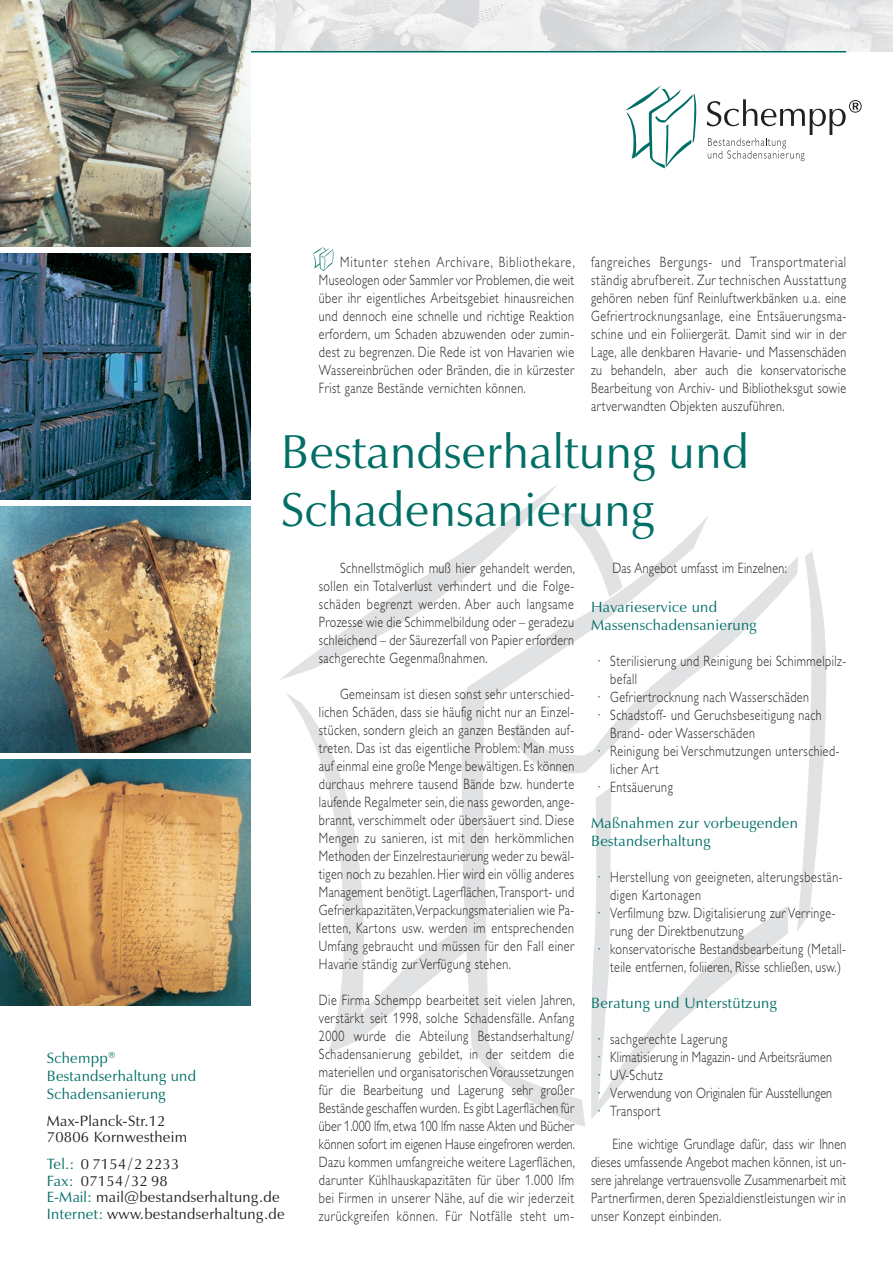
<style>
.page{position:relative;width:893px;height:1263px;background:#fff}
.page>*{position:absolute;margin:0;border:0;box-sizing:border-box;transform-origin:0 0}
.Titel_1{font:48px/57.6px "Zapf Humanist 601 BT";letter-spacing:.01em;color:#016f66}
.Fließtext{font:300 15px/18px "Gill Alt One";letter-spacing:.04em;color:#231f20;text-align:justify;scale:.8 1}
.Auflistung{font:300 15px/18px "Gill Alt One";letter-spacing:.04em;color:#231f20;scale:.8 1}
.Zwischenüberschrift{font:15px/18px "Zapf Humanist 601 BT";letter-spacing:.02em;color:#016f66}
.Zwischenüberschrift-2{font:15px "Zapf Humanist 601 BT";letter-spacing:.02em;color:#231f20}
.Auflistung-2{font:300 15px "Gill Alt One";letter-spacing:.02em;color:#231f20;scale:.8 1}
.Auflistung-3{font:300 15px "Gill Alt One";letter-spacing:.01em;color:#231f20;scale:.8 1}
.s1{color:#016f66}
</style>
<div class="page">
<img style="left:0;top:253px;width:251px;height:247px">
<img style="left:251px;top:0;width:642px;height:51px">
<img style="left:0;top:506px;width:251px;height:247px">
<svg style="left:313px;top:247px;width:20px;height:24px"></svg>
<svg style="left:372px;top:928px;width:89px;height:101px"></svg>
<svg style="left:285px;top:692px;width:87px;height:362px"></svg>
<svg style="left:279px;top:485px;width:278px;height:195px"></svg>
<svg style="left:461px;top:515px;width:124px;height:612px"></svg>
<svg style="left:511px;top:556px;width:286px;height:220px"></svg>
<svg style="left:558px;top:513px;width:230px;height:606px"></svg>
<svg style="left:797px;top:551px;width:29px;height:380px"></svg>
<hr style="left:64px;top:51px;width:782px;height:1px;background:#016f66">
<img style="left:0;top:759px;width:251px;height:247px">
<img style="left:0;top:0;width:251px;height:247px">
<svg style="left:625px;top:85px;width:71px;height:83px"></svg>
<svg style="left:707px;top:99px;width:155px;height:62px"></svg>
<p class="Fließtext" style="left:319px;top:253px;width:321px;text-indent:21px">Mitunter stehen Archivare, Bibliothekare, Museologen oder Sammler vor Problemen, die weit über ihr eigentliches Arbeitsgebiet hinausreichen und dennoch eine schnelle und richtige Reaktion erfordern, um Schaden abzuwenden oder zumin&shy;dest zu begrenzen. Die Rede ist von Havarien wie Wassereinbrüchen oder Bränden, die in kürzester Frist ganze Bestände vernichten können.</p>
<p class="Fließtext" style="left:591px;top:253px;width:320px">fangreiches Bergungs- und Transportmaterial ständig abrufbereit. Zur technischen Ausstattung gehören neben fünf Reinluftwerkbänken u.a. eine Gefriertrocknungsanlage, eine Entsäuerungsma&shy;schine und ein Foliiergerät. Damit sind wir in der Lage, alle denkbaren Havarie- und Massenschäden zu behandeln, aber auch die konservatorische Bearbeitung von Archiv- und Bibliotheksgut sowie artverwandten Objekten auszuführen.</p>
<p class="Titel_1" style="left:281px;top:423px;width:470px">Bestandserhaltung und<br>Schadensanierung</p>
<p class="Fließtext" style="left:612px;top:559px;width:220px">Das Angebot umfasst im Einzelnen:</p>
<p class="Zwischenüberschrift" style="left:591px;top:597px;width:167px">Havarieservice und<br>Massenschadensanierung</p>
<p class="Auflistung" style="left:610px;top:652px;width:297px;text-indent:-13px"><span class="s1">·</span> Sterilisierung und Reinigung bei Schimmelpilz&shy;befall</p>
<p class="Auflistung" style="left:597px;top:688px;width:266px"><span class="s1">·</span> Gefriertrocknung nach Wasserschäden</p>
<p class="Auflistung" style="left:610px;top:706px;width:266px;text-indent:-13px"><span class="s1">·</span> Schadstoff- und Geruchsbeseitigung nach<br>Brand- oder Wasserschäden</p>
<p class="Auflistung" style="left:610px;top:742px;width:288px;text-indent:-13px"><span class="s1">·</span> Reinigung bei Verschmutzungen unterschied&shy;licher Art</p>
<p class="Auflistung" style="left:597px;top:778px;width:96px"><span class="s1">·</span> Entsäuerung</p>
<p class="Zwischenüberschrift" style="left:591px;top:813px;width:208px">Maßnahmen zur vorbeugenden<br>Bestandserhaltung</p>
<p class="Auflistung" style="left:610px;top:868px;width:292px;text-indent:-13px"><span class="s1">·</span> Herstellung von geeigneten, alterungsbestän&shy;digen Kartonagen</p>
<p class="Auflistung" style="left:610px;top:904px;width:283px;text-indent:-13px"><span class="s1">·</span> Verfilmung bzw. Digitalisierung zur Verringe&shy;rung der Direktbenutzung</p>
<p class="Auflistung" style="left:597px;top:940px;width:312px;text-align:center"><span class="s1">·</span> konservatorische Bestandsbearbeitung (Metall&shy;teile entfernen, foliieren, Risse schließen, usw.)</p>
<p class="Zwischenüberschrift" style="left:591px;top:993px;width:187px">Beratung und Unterstützung</p>
<p class="Auflistung" style="left:597px;top:1030px;width:164px"><span class="s1">·</span> sachgerechte Lagerung</p>
<p class="Auflistung-2" style="left:597px;top:1048px;width:294px"><span class="s1">·</span> Klimatisierung in Magazin- und Arbeitsräumen</p>
<p class="Auflistung" style="left:597px;top:1066px;width:83px"><span class="s1">·</span> UV-Schutz</p>
<p class="Auflistung-3" style="left:597px;top:1084px;width:295px"><span class="s1">·</span> Verwendung von Originalen für Ausstellungen</p>
<p class="Auflistung" style="left:597px;top:1102px;width:80px"><span class="s1">·</span> Transport</p>
<p class="Fließtext" style="left:591px;top:1135px;width:320px;text-indent:21px">Eine wichtige Grundlage dafür, dass wir Ihnen dieses umfassende Angebot machen können, ist un&shy;sere jahrelange vertrauensvolle Zusammenarbeit mit Partnerfirmen, deren Spezialdienstleistungen wir in unser Konzept einbinden.</p>
<p class="Fließtext" style="left:319px;top:559px;width:322px;text-indent:21px">Schnellstmöglich muß hier gehandelt werden, sollen ein Totalverlust verhindert und die Folge&shy;schäden begrenzt werden. Aber auch langsame Prozesse wie die Schimmelbildung oder – geradezu schleichend – der Säurezerfall von Papier erfordern sachgerechte Gegenmaßnahmen.</p>
<p class="Fließtext" style="left:319px;top:685px;width:321px;text-indent:21px">Gemeinsam ist diesen sonst sehr unterschied&shy;lichen Schäden, dass sie häufig nicht nur an Einzel&shy;stücken, sondern gleich an ganzen Beständen auf&shy;treten. Das ist das eigentliche Problem: Man muss auf einmal eine große Menge bewältigen. Es können durchaus mehrere tausend Bände bzw. hunderte laufende Regalmeter sein, die nass geworden, ange&shy;brannt, verschimmelt oder übersäuert sind. Diese Mengen zu sanieren, ist mit den herkömmlichen Methoden der Einzelrestaurierung weder zu bewäl&shy;tigen noch zu bezahlen. Hier wird ein völlig anderes Management benötigt. Lagerflächen, Transport- und Gefrierkapazitäten, Verpackungsmaterialien wie Pa&shy;letten, Kartons usw. werden im entsprechenden Umfang gebraucht und müssen für den Fall einer Havarie ständig zur Verfügung stehen.</p>
<p class="Fließtext" style="left:319px;top:991px;width:322px">Die Firma Schempp bearbeitet seit vielen Jahren, verstärkt seit 1998, solche Schadensfälle. Anfang 2000 wurde die Abteilung Bestandserhaltung/ Schadensanierung gebildet, in der seitdem die materiellen und organisatorischen Voraussetzungen für die Bearbeitung und Lagerung sehr großer Bestände geschaffen wurden. Es gibt Lagerflächen für über 1.000 lfm, etwa 100 lfm nasse Akten und Bücher können sofort im eigenen Hause eingefroren werden.<br>Dazu kommen umfangreiche weitere Lagerflächen, darunter Kühlhauskapazitäten für über 1.000 lfm bei Firmen in unserer Nähe, auf die wir jederzeit zurückgreifen können. Für Notfälle steht um-</p>
<p class="Zwischenüberschrift" style="left:47px;top:1049px;width:70px">Schempp<sup>®</sup></p>
<p class="Zwischenüberschrift" style="left:47px;top:1067px;width:151px">Bestandserhaltung und</p>
<p class="Zwischenüberschrift" style="left:47px;top:1085px;width:120px">Schadensanierung</p>
<p class="Zwischenüberschrift-2" style="left:47px;top:1111px;width:120px">Max-Planck-Str.12</p>
<p class="Zwischenüberschrift-2" style="left:47px;top:1128px;width:142px">70806 Kornwestheim</p>
<p class="Zwischenüberschrift-2" style="left:47px;top:1155px;width:134px"><span class="s1">Tel.:</span> 0 7154/2 2233</p>
<p class="Zwischenüberschrift-2" style="left:47px;top:1171px;width:123px"><span class="s1">Fax:</span> 07154/32 98</p>
<p class="Zwischenüberschrift-2" style="left:47px;top:1188px;width:234px"><span class="s1">E-Mail:</span> mail@bestandserhaltung.de</p>
<p class="Zwischenüberschrift-2" style="left:47px;top:1204px;width:239px"><span class="s1">Internet:</span> www.bestandserhaltung.de</p>
</div>
